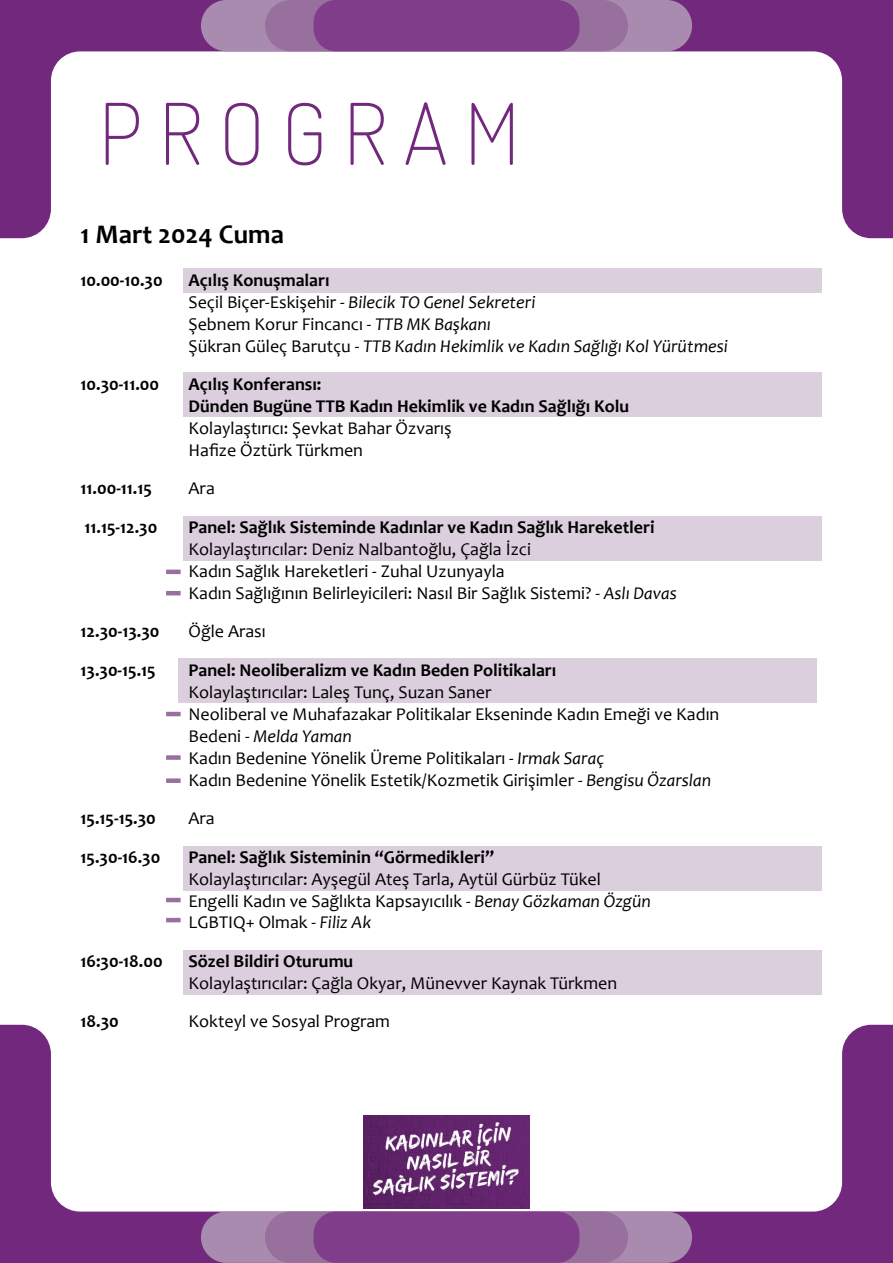
<style>
.page{position:relative;width:893px;height:1263px;background:#fff}
.page>*{position:absolute;margin:0;border:0;box-sizing:border-box;transform-origin:0 0}
.t1{font:200 84.9px "Dosis";letter-spacing:.195em;color:#72287d}
.t2{font:700 27px "Candara";color:#000}
.t3{font:18px/21.9px "Candara";color:#000}
.t4{font:700 18px/21.9px "Candara";color:#000}
.t5{font:italic 18px/21.9px "Candara";color:#000}
.s1{font-weight:700;font-style:normal}
.s2{font-style:normal}
.s3{font-style:italic}
</style>
<div class="page">
<div style="left:183px;top:950px;width:638px;height:45px;background:#dbcedd"></div>
<div style="left:183px;top:847px;width:638px;height:44px;background:#dbcedd"></div>
<div style="left:179px;top:658px;width:638px;height:45px;background:#dbcedd"></div>
<div style="left:183px;top:516px;width:638px;height:44px;background:#dbcedd"></div>
<div style="left:183px;top:372px;width:638px;height:45px;background:#dbcedd"></div>
<div style="left:183px;top:268px;width:638px;height:24px;background:#dbcedd"></div>
<svg style="left:0;top:1025px;width:893px;height:238px"></svg>
<svg style="left:0;top:0;width:893px;height:238px"></svg>
<div style="left:201px;top:0;width:491px;height:51px;background:#aa8bb0;border-radius:26px"></div>
<div style="left:265px;top:0;width:363px;height:51px;background:#97709d;border-radius:26px"></div>
<div style="left:314px;top:0;width:265px;height:51px;background:#803e8a;border-radius:23px"></div>
<div style="left:201px;top:1211px;width:491px;height:52px;background:#aa8bb0;border-radius:26px"></div>
<div style="left:265px;top:1211px;width:363px;height:52px;background:#97709d;border-radius:26px"></div>
<div style="left:314px;top:1211px;width:265px;height:52px;background:#803e8a;border-radius:23px"></div>
<img style="left:364px;top:1115px;width:165px;height:94px">
<hr style="left:166px;top:570px;width:15px;height:4px;background:#97709d">
<hr style="left:166px;top:591px;width:15px;height:4px;background:#97709d">
<hr style="left:166px;top:712px;width:15px;height:4px;background:#97709d">
<div style="left:166px;top:755px;width:15px;height:5px;background:#97709d"></div>
<div style="left:166px;top:778px;width:15px;height:5px;background:#97709d"></div>
<hr style="left:166px;top:898px;width:15px;height:4px;background:#97709d">
<hr style="left:166px;top:918px;width:15px;height:4px;background:#97709d">
<h1 class="t1" style="left:99px;top:78px;width:423px">PROGRAM</h1>
<h2 class="t2" style="left:81px;top:223px;width:205px">1 Mart 2024 Cuma</h2>
<p class="t4" style="left:81px;top:271px;width:84px">10.00-10.30</p>
<p class="t5" style="left:189px;top:271px;width:541px"><span class="s1">Açılış Konuşmaları<br></span><span class="s2">Seçil Biçer-Eskişehir -</span> Bilecik TO Genel Sekreteri<br><span class="s2">Şebnem Korur Fincancı -</span> TTB MK Başkanı<br><span class="s2">Şükran Güleç Barutçu -</span> TTB Kadın Hekimlik ve Kadın Sağlığı Kol Yürütmesi</p>
<p class="t4" style="left:81px;top:375px;width:80px">10.30-11.00</p>
<p class="t4" style="left:189px;top:375px;width:442px">Açılış Konferansı:<br>Dünden Bugüne TTB Kadın Hekimlik ve Kadın Sağlığı Kolu</p>
<p class="t3" style="left:189px;top:419px;width:265px">Kolaylaştırıcı: Şevkat Bahar Özvarış<br>Hafize Öztürk Türkmen</p>
<p class="t4" style="left:81px;top:479px;width:73px">11.00-11.15</p>
<p class="t3" style="left:189px;top:479px;width:28px">Ara</p>
<p class="t4" style="left:84px;top:518px;width:74px">11.15-12.30</p>
<p class="t4" style="left:189px;top:518px;width:467px">Panel: Sağlık Sisteminde Kadınlar ve Kadın Sağlık Hareketleri</p>
<p class="t3" style="left:189px;top:540px;width:490px">Kolaylaştırıcılar: Deniz Nalbantoğlu, Çağla İzci<br>Kadın Sağlık Hareketleri - Zuhal Uzunyayla<br>Kadın Sağlığının Belirleyicileri: Nasıl Bir Sağlık Sistemi? - <span class="s3">Aslı Davas</span></p>
<p class="t4" style="left:81px;top:622px;width:80px">12.30-13.30</p>
<p class="t3" style="left:189px;top:622px;width:79px">Öğle Arası</p>
<p class="t4" style="left:81px;top:661px;width:77px">13.30-15.15</p>
<p class="t4" style="left:189px;top:661px;width:369px">Panel: Neoliberalizm ve Kadın Beden Politikaları</p>
<p class="t3" style="left:189px;top:683px;width:532px">Kolaylaştırıcılar: Laleş Tunç, Suzan Saner<br>Neoliberal ve Muhafazakar Politikalar Ekseninde Kadın Emeği ve Kadın Bedeni - <span class="s3">Melda Yaman<br></span>Kadın Bedenine Yönelik Üreme Politikaları - <span class="s3">Irmak Saraç<br></span>Kadın Bedenine Yönelik Estetik/Kozmetik Girişimler - <span class="s3">Bengisu Özarslan</span></p>
<p class="t4" style="left:81px;top:809px;width:77px">15.15-15.30</p>
<p class="t3" style="left:189px;top:809px;width:28px">Ara</p>
<p class="t4" style="left:81px;top:847px;width:81px">15.30-16.30</p>
<p class="t4" style="left:189px;top:847px;width:307px">Panel: Sağlık Sisteminin “Görmedikleri”</p>
<p class="t3" style="left:188px;top:869px;width:464px">Kolaylaştırıcılar: Ayşegül Ateş Tarla, Aytül Gürbüz Tükel<br>Engelli Kadın ve Sağlıkta Kapsayıcılık - <span class="s3">Benay Gözkaman Özgün<br></span>LGBTIQ+ Olmak - <span class="s3">Filiz Ak</span></p>
<p class="t4" style="left:80px;top:952px;width:84px">16:30-18.00</p>
<p class="t4" style="left:188px;top:952px;width:166px">Sözel Bildiri Oturumu</p>
<p class="t3" style="left:188px;top:974px;width:430px">Kolaylaştırıcılar: Çağla Okyar, Münevver Kaynak Türkmen</p>
<p class="t4" style="left:80px;top:1012px;width:40px">18.30</p>
<p class="t3" style="left:188px;top:1012px;width:203px">Kokteyl ve Sosyal Program</p>
</div>
